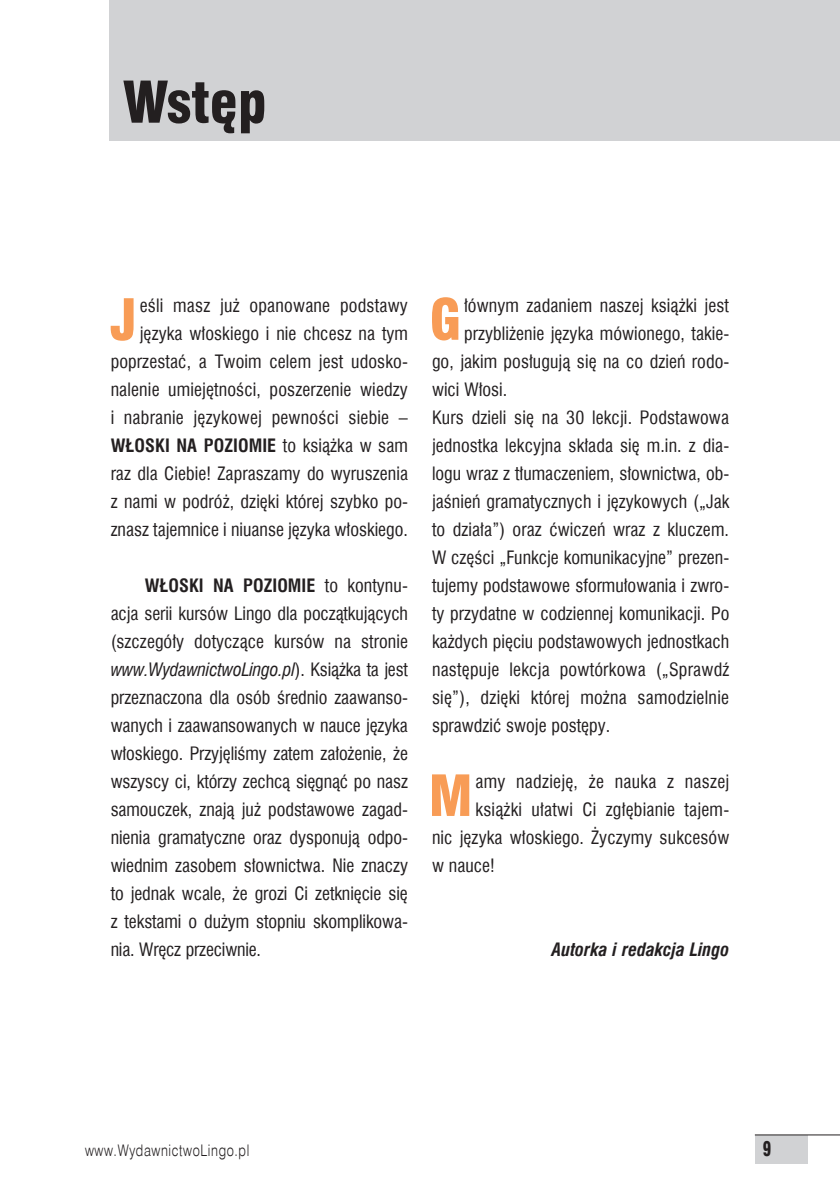
<style>
.page{position:relative;width:840px;height:1191px;background:#fff}
.page>*{position:absolute;margin:0;border:0;box-sizing:border-box;transform-origin:0 0}
.Tytul_rozdzialu_bez{font:56px "Swis 721 Blk Cn EU";color:#231f20}
.Wstęp_z_inicjałem{font:55.2px "Swis 721 Blk Cn EU";color:#f89c56}
.t1{font:20px "Swis 721 Blk Cn EU";color:#231f20;scale:.8 1}
.Wstęp_z_inicjałem-2{font:18px/28px "Swis 721 Cn EU";letter-spacing:.005em;color:#231f20;text-align:justify}
.Wstęp_z_inicjałem-3{font:italic 700 18px "Swis 721 Cn EU";color:#231f20}
.t2{font:16px "Swis 721 Lt EU";letter-spacing:.05em;color:#231f20;scale:.8 1}
.s1{font-weight:700}
.s2{font-style:italic}
</style>
<div class="page">
<div style="left:754px;top:1134px;width:53px;height:29px;background:#d1d2d4"></div>
<hr style="left:754px;top:1134px;width:85px;height:1px;background:#231f20">
<div style="left:109px;top:0;width:730px;height:141px;background:#d1d2d4"></div>
<p class="Tytul_rozdzialu_bez" style="left:122px;top:68px;width:145px">Wstęp</p>
<p class="Wstęp_z_inicjałem" style="left:110px;top:285px;width:28px">J</p>
<p class="Wstęp_z_inicjałem-2" style="left:111px;top:291px;width:299px;text-align:right">eśli masz już opanowane podstawy języka włoskiego i nie chcesz na tym poprzestać, a Twoim celem jest udosko&shy;nalenie umiejętności, poszerzenie wiedzy i nabranie językowej pewności siebie – <span class="s1">WŁOSKI NA POZIOMIE</span> to książka w sam raz dla Ciebie! Zapraszamy do wyruszenia z nami w podróż, dzięki której szybko po&shy;znasz tajemnice i niuanse języka włoskiego.</p>
<p class="Wstęp_z_inicjałem-2" style="left:111px;top:571px;width:299px;text-indent:34px"><span class="s1">WŁOSKI NA POZIOMIE</span> to kontynu&shy;acja serii kursów Lingo dla początkujących (szczegóły dotyczące kursów na stronie <span class="s2">www.WydawnictwoLingo.pl</span>). Książka ta jest przeznaczona dla osób średnio zaawanso&shy;wanych i zaawansowanych w nauce języka włoskiego. Przyjęliśmy zatem założenie, że wszyscy ci, którzy zechcą sięgnąć po nasz samouczek, znają już podstawowe zagad&shy;nienia gramatyczne oraz dysponują odpo&shy;wiednim zasobem słownictwa. Nie znaczy to jednak wcale, że grozi Ci zetknięcie się z tekstami o dużym stopniu skomplikowa&shy;nia. Wręcz przeciwnie.</p>
<p class="Wstęp_z_inicjałem" style="left:429px;top:285px;width:33px">G</p>
<p class="Wstęp_z_inicjałem-2" style="left:464px;top:291px;width:266px">łównym zadaniem naszej książki jest</p>
<p class="Wstęp_z_inicjałem-2" style="left:464px;top:319px;width:266px">przybliżenie języka mówionego, takie-</p>
<p class="Wstęp_z_inicjałem-2" style="left:432px;top:347px;width:298px">go, jakim posługują się na co dzień rodo-</p>
<p class="Wstęp_z_inicjałem-2" style="left:432px;top:375px;width:77px">wici Włosi.</p>
<p class="Wstęp_z_inicjałem-2" style="left:432px;top:403px;width:299px">Kurs dzieli się na 30 lekcji. Podstawowa jednostka lekcyjna składa się m.in. z dia&shy;logu wraz z tłumaczeniem, słownictwa, ob&shy;jaśnień gramatycznych i językowych („Jak to działa”) oraz ćwiczeń wraz z kluczem.<br>W części „Funkcje komunikacyjne” prezen&shy;tujemy podstawowe sformułowania i zwro&shy;ty przydatne w codziennej komunikacji. Po każdych pięciu podstawowych jednostkach następuje lekcja powtórkowa („Sprawdź się”), dzięki której można samodzielnie sprawdzić swoje postępy.</p>
<p class="Wstęp_z_inicjałem" style="left:428px;top:761px;width:46px">M</p>
<p class="Wstęp_z_inicjałem-2" style="left:475px;top:767px;width:255px">amy nadzieję, że nauka z naszej</p>
<p class="Wstęp_z_inicjałem-2" style="left:475px;top:795px;width:255px">książki ułatwi Ci zgłębianie tajem-</p>
<p class="Wstęp_z_inicjałem-2" style="left:432px;top:823px;width:299px">nic języka włoskiego. Życzymy sukcesów</p>
<p class="Wstęp_z_inicjałem-2" style="left:432px;top:851px;width:64px">w nauce!</p>
<p class="Wstęp_z_inicjałem-3" style="left:551px;top:938px;width:179px">Autorka i redakcja Lingo</p>
<p class="t2" style="left:85px;top:1140px;width:206px">www.WydawnictwoLingo.pl</p>
<p class="t1" style="left:762px;top:1136px;width:12px">9</p>
</div>
